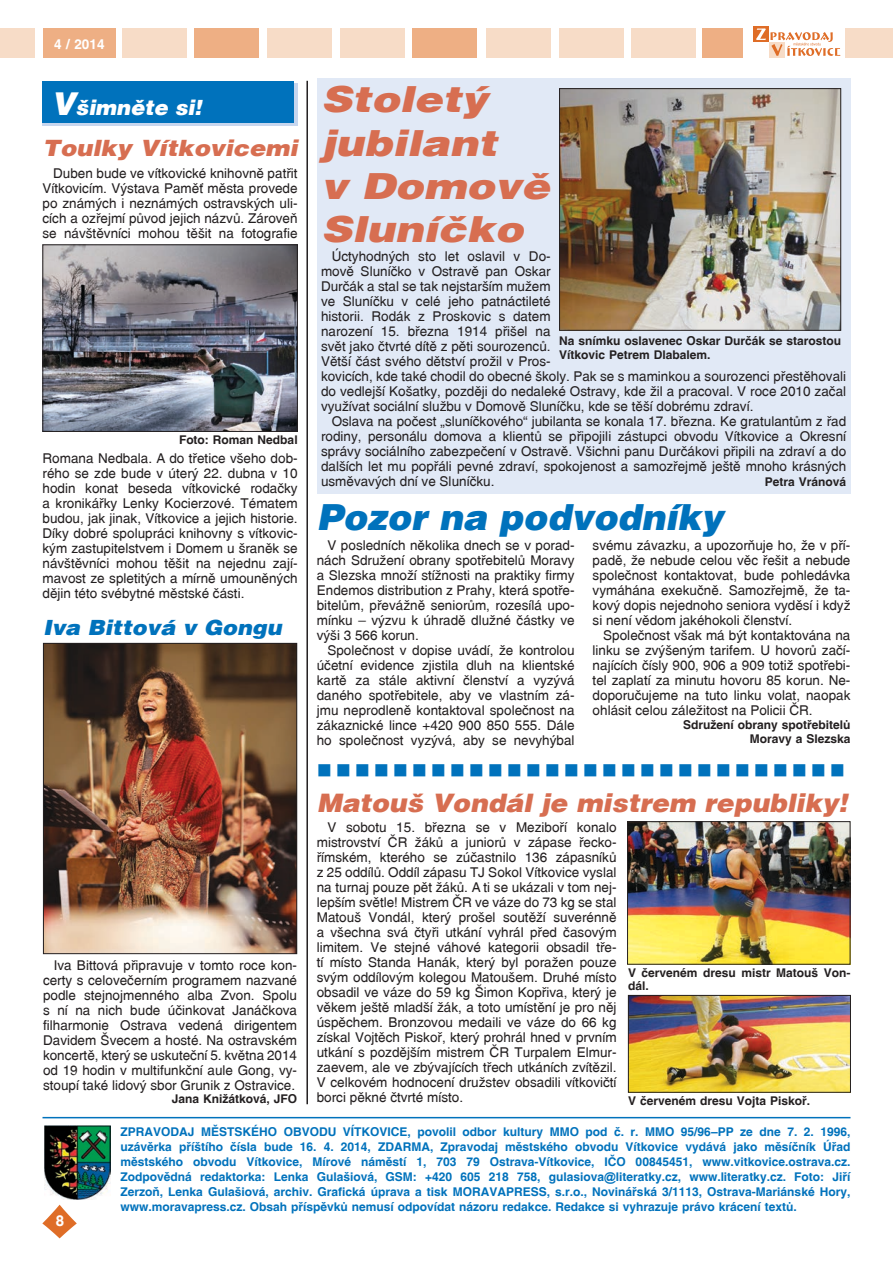
<style>
.page{position:relative;width:893px;height:1263px;background:#fff}
.page>*{position:absolute;margin:0;border:0;box-sizing:border-box;transform-origin:0 0}
.t1{font:italic 900 36px/43.2px "Switzerland";color:#d76e51;scale:1.19 1}
.t2{font:italic 900 36px "Switzerland";color:#0072bc}
.t3{font:italic 900 31.5px "Helvetica CE";color:#fff}
.t4{font:italic 900 25.5px "Switzerland";color:#d76e51;scale:1.04 1}
.t5{font:italic 900 22.5px "Switzerland";color:#d76e51;scale:1.08 1}
.t6{font:21px "Wingdings";color:#0072bc}
.t7{font:italic 900 21px "Switzerland";color:#0072bc;scale:1.06 1}
.t8{font:italic 900 21px "Switzerland";color:#fff}
.t9{font:700 15px "Switzerland";color:#fff}
.t10{font:13.5px/15px "Switzerland";color:#231f20;text-align:justify}
.t11{font:700 13.5px "Switzerland";color:#fff}
.t12{font:700 12px/15px "Switzerland";color:#0072bc;text-align:justify}
.t13{font:700 12px/13.5px "Switzerland";color:#231f20}
.s1{font-size:31.5px}
.s2{font-family:"Arial"}
</style>
<div class="page">
<div style="left:486px;top:28px;width:65px;height:29px;background:#f7dcc7"></div>
<div style="left:559px;top:28px;width:65px;height:29px;background:#f7dcc7"></div>
<div style="left:631px;top:28px;width:65px;height:29px;background:#f7dcc7"></div>
<div style="left:267px;top:28px;width:65px;height:29px;background:#f7dcc7"></div>
<div style="left:340px;top:28px;width:65px;height:29px;background:#f7dcc7"></div>
<div style="left:195px;top:28px;width:64px;height:29px;background:#eeaf84"></div>
<div style="left:0;top:28px;width:35px;height:30px;background:#f7dcc7"></div>
<div style="left:412px;top:28px;width:65px;height:29px;background:#eeaf84"></div>
<div style="left:702px;top:28px;width:41px;height:29px;background:#eeaf84"></div>
<div style="left:845px;top:28px;width:48px;height:29px;background:#f7dcc7"></div>
<div style="left:43px;top:28px;width:72px;height:29px;background:#eeaf84"></div>
<div style="left:122px;top:29px;width:65px;height:29px;background:#f7dcc7"></div>
<div style="left:753px;top:27px;width:16px;height:15px;background:#df6d27"></div>
<div style="left:769px;top:42px;width:15px;height:16px;background:#f7dcc7"></div>
<svg style="left:756px;top:28px;width:84px;height:28px"></svg>
<svg style="left:42px;top:1205px;width:35px;height:33px"></svg>
<img style="left:45px;top:1126px;width:66px;height:73px">
<hr style="left:43px;top:1117px;width:807px;height:1px;background:#0072bc">
<div style="left:43px;top:84px;width:255px;height:42px;background:#c7d6ee"></div>
<div style="left:43px;top:81px;width:251px;height:42px;background:#0072bc"></div>
<hr style="left:306px;top:81px;width:2px;height:1023px;background:#231f20">
<img style="left:45px;top:246px;width:251px;height:184px">
<div style="left:43px;top:244px;width:255px;height:188px;border:1px solid #231f20"></div>
<img style="left:45px;top:645px;width:250px;height:307px">
<div style="left:43px;top:643px;width:254px;height:311px;border:1px solid #231f20"></div>
<div style="left:317px;top:79px;width:533px;height:415px;background:#e1e9f6"></div>
<img style="left:561px;top:90px;width:278px;height:239px">
<div style="left:559px;top:88px;width:282px;height:243px;border:1px solid #231f20"></div>
<img style="left:629px;top:823px;width:219px;height:140px">
<div style="left:627px;top:821px;width:223px;height:144px;border:1px solid #231f20"></div>
<img style="left:630px;top:997px;width:219px;height:94px">
<div style="left:628px;top:995px;width:223px;height:98px;border:1px solid #231f20"></div>
<p class="t11" style="left:54px;top:36px;width:52px">4 / 2014</p>
<h2 class="t3" style="left:44px;top:83px;width:19px">V</h2>
<h3 class="t8" style="left:51px;top:95px;width:152px"><span class="s1">V</span>šimněte si!</h3>
<h3 class="t5" style="left:43px;top:134px;width:238px">Toulky Vítkovicemi</h3>
<p class="t10" style="left:43px;top:166px;width:257px;text-indent:11px">Duben bude ve vítkovické knihovně patřit Vítkovicím. Výstava Paměť města provede po známých i neznámých ostravských uli&shy;cích a ozřejmí původ jejich názvů. Zároveň se návštěvníci mohou těšit na fotografie</p>
<p class="t13" style="left:179px;top:433px;width:120px">Foto: Roman Nedbal</p>
<p class="t10" style="left:43px;top:451px;width:257px">Romana Nedbala. A do třetice všeho dob&shy;rého se zde bude v úterý 22. dubna v 10 hodin konat beseda vítkovické rodačky a kronikářky Lenky Kocierzové. Tématem budou, jak jinak, Vítkovice a jejich historie.<br>Díky dobré spolupráci knihovny s vítkovic&shy;kým zastupitelstvem i Domem u šraněk se návštěvníci mohou těšit na nejednu zají&shy;mavost ze spletitých a mírně umouněných dějin této svébytné městské části.</p>
<h3 class="t7" style="left:43px;top:615px;width:227px">Iva Bittová v Gongu</h3>
<p class="t10" style="left:43px;top:957px;width:256px;text-indent:11px">Iva Bittová připravuje v tomto roce kon&shy;certy s celovečerním programem nazvané podle stejnojmenného alba Zvon. Spolu s ní na nich bude účinkovat Janáčkova filharmonie Ostrava vedená dirigentem Davidem Švecem a hosté. Na ostravském koncertě, který se uskuteční 5. května 2014 od 19 hodin v multifunkční aule Gong, vy&shy;stoupí také lidový sbor Grunik z Ostravice.</p>
<p class="t13" style="left:172px;top:1092px;width:127px">Jana Knižátková, JFO</p>
<h1 class="t1" style="left:321px;top:79px;width:194px">Stoletý jubilant<br>v Domově<br>Sluníčko</h1>
<p class="t10" style="left:321px;top:249px;width:527px;text-align:left;text-indent:11px">Úctyhodných sto let oslavil v Do-<br>mově Sluníčko v Ostravě pan Oskar<br>Durčák a stal se tak nejstarším mužem<br>ve Sluníčku v celé jeho patnáctileté<br>historii. Rodák z Proskovic s datem<br>narození 15. března 1914 přišel na<br>svět jako čtvrté dítě z pěti sourozenců.<br>Větší část svého dětství prožil v Pros-<br>kovicích, kde také chodil do obecné školy. Pak se s maminkou a sourozenci přestěhovali do vedlejší Košatky, později do nedaleké Ostravy, kde žil a pracoval. V roce 2010 začal využívat sociální službu v Domově Sluníčku, kde se těší dobrému zdraví.</p>
<p class="t10" style="left:321px;top:414px;width:527px;text-indent:11px">Oslava na počest „sluníčkového“ jubilanta se konala 17. března. Ke gratulantům z řad rodiny, personálu domova a klientů se připojili zástupci obvodu Vítkovice a Okresní správy sociálního zabezpečení v Ostravě. Všichni panu Durčákovi připili na zdraví a do dalších let mu popřáli pevné zdraví, spokojenost a samozřejmě ještě mnoho krásných usměvavých dní ve Sluníčku.</p>
<p class="t13" style="left:559px;top:334px;width:283px">Na snímku oslavenec Oskar Durčák se starostou<br>Vítkovic Petrem Dlabalem.</p>
<p class="t13" style="left:765px;top:475px;width:83px">Petra Vránová</p>
<h1 class="t2" style="left:317px;top:495px;width:408px">Pozor na podvodníky</h1>
<p class="t10" style="left:317px;top:538px;width:259px;text-indent:11px">V posledních několika dnech se v porad&shy;nách Sdružení obrany spotřebitelů Moravy a Slezska množí stížnosti na praktiky firmy Endemos distribution z Prahy, která spotře&shy;bitelům, převážně seniorům, rozesílá upo&shy;mínku – výzvu k úhradě dlužné částky ve výši 3 566 korun.</p>
<p class="t10" style="left:317px;top:643px;width:259px;text-indent:11px">Společnost v dopise uvádí, že kontrolou účetní evidence zjistila dluh na klientské kartě za stále aktivní členství a vyzývá daného spotřebitele, aby ve vlastním zá&shy;jmu neprodleně kontaktoval společnost na zákaznické lince +420 900 850 555. Dále ho společnost vyzývá, aby se nevyhýbal</p>
<p class="t10" style="left:593px;top:538px;width:259px">svému závazku, a upozorňuje ho, že v pří&shy;padě, že nebude celou věc řešit a nebude společnost kontaktovat, bude pohledávka vymáhána exekučně. Samozřejmě, že ta&shy;kový dopis nejednoho seniora vyděsí i když si není vědom jakéhokoli členství.</p>
<p class="t10" style="left:593px;top:628px;width:259px;text-indent:11px">Společnost však má být kontaktována na linku se zvýšeným tarifem. U hovorů začí&shy;najících čísly 900, 906 a 909 totiž spotřebi&shy;tel zaplatí za minutu hovoru 85 korun. Ne&shy;doporučujeme na tuto linku volat, naopak ohlásit celou záležitost na Policii ČR.</p>
<p class="t13" style="left:683px;top:718px;width:169px;text-align:right">Sdružení obrany spotřebitelů<br>Moravy a Slezska</p>
<h3 class="t6" style="left:317px;top:759px;width:530px">■■■■■■■■■■■■■■■■■■■■■■■■■■■■</h3>
<h3 class="t4" style="left:317px;top:787px;width:511px">Matouš Vondál je mistrem republiky!</h3>
<p class="t10" style="left:317px;top:819px;width:301px;text-indent:11px">V sobotu 15. března se v Meziboří konalo mistrovství ČR žáků a juniorů v zápase řecko&shy;římském, kterého se zúčastnilo 136 zápasníků z 25 oddílů. Oddíl zápasu TJ Sokol Vítkovice vyslal na turnaj pouze pět žáků. A ti se ukázali v tom nej&shy;lepším světle! Mistrem ČR ve váze do 73 kg se stal Matouš Vondál, který prošel soutěží suverénně a všechna svá čtyři utkání vyhrál před časovým limitem. Ve stejné váhové kategorii obsadil tře&shy;tí místo Standa Hanák, který byl poražen pouze svým oddílovým kolegou Matoušem. Druhé místo obsadil ve váze do 59 kg Šimon Kopřiva, který je věkem ještě mladší žák, a toto umístění je pro něj úspěchem. Bronzovou medaili ve váze do 66 kg získal Vojtěch Piskoř, který prohrál hned v prvním utkání s pozdějším mistrem ČR Turpalem Elmur&shy;zaevem, ale ve zbývajících třech utkáních zvítězil.<br>V celkovém hodnocení družstev obsadili vítkovičtí borci pěkné čtvrté místo.</p>
<p class="t13" style="left:628px;top:965px;width:224px">V červeném dresu mistr Matouš Von&shy;dál.</p>
<p class="t13" style="left:628px;top:1094px;width:184px">V červeném dresu Vojta Piskoř.</p>
<p class="t9" style="left:56px;top:1212px;width:10px">8</p>
<p class="t12" style="left:120px;top:1124px;width:731px">ZPRAVODAJ MĚSTSKÉHO OBVODU VÍTKOVICE, povolil odbor kultury MMO pod č. r. MMO 95/96–PP ze dne 7. 2. 1996, uzávěrka příštího čísla bude 16. 4. 2014, ZDARMA, Zpravodaj městského obvodu Vítkovice vydává jako měsíčník Úřad městského obvodu Vítkovice, Mírové náměstí 1, 703 79 Ostrava-Vítkovice, IČO 00845451, www.vitkovice.ostrava.cz.<br>Zodpovědná redaktorka: Lenka Gulašiová, GSM: +420 605 218 758, gulasiova<span class="s2">@</span>literatky.cz, www.literatky.cz. Foto: Jiří Zerzoň, Lenka Gulašiová, archiv. Grafická úprava a tisk MORAVAPRESS, s.r.o., Novinářská 3/1113, Ostrava-Mariánské Hory, www.moravapress.cz. Obsah příspěvků nemusí odpovídat názoru redakce. Redakce si vyhrazuje právo krácení textů.</p>
</div>
